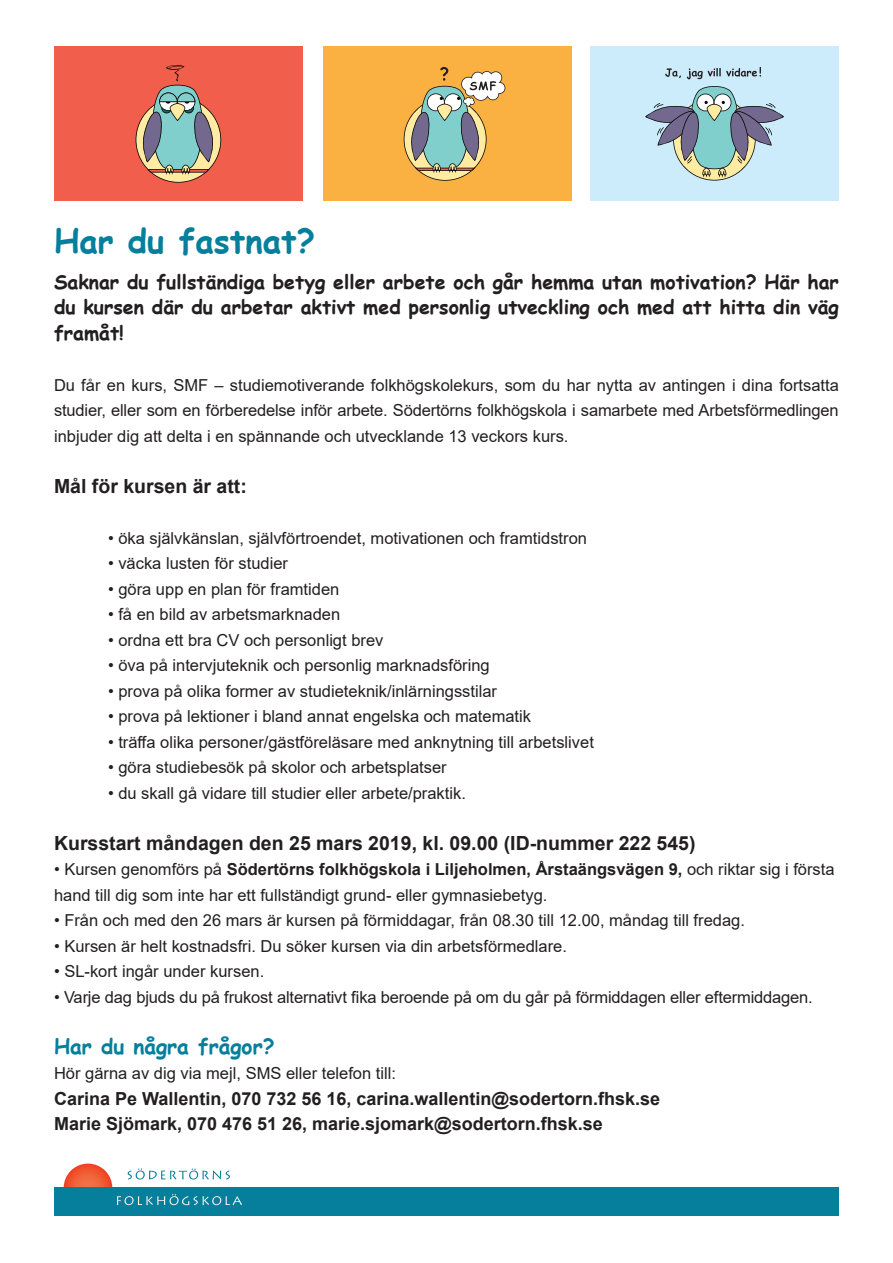
<style>
.page{position:relative;width:893px;height:1263px;background:#fff}
.page>*{position:absolute;margin:0;border:0;box-sizing:border-box;transform-origin:0 0}
.t1{font:700 33px "Comic Sans MS";color:#057f9c}
.t2{font:700 21px "Comic Sans MS";color:#057f9c}
.t3{font:700 19.5px/25.5px "Comic Sans MS";color:#231f20;text-align:justify}
.t4{font:700 19.5px "Arial";color:#231f20}
.t5{font:700 18px "Arial";color:#231f20}
.t6{font:16.5px/25.5px "Arial";color:#231f20;text-align:justify}
.s1{font-weight:700}
</style>
<div class="page">
<div style="left:324px;top:47px;width:248px;height:154px;background:#fbb042"></div>
<svg style="left:404px;top:67px;width:101px;height:114px"></svg>
<div style="left:54px;top:47px;width:249px;height:154px;background:#f15e4b"></div>
<svg style="left:136px;top:64px;width:85px;height:119px"></svg>
<div style="left:590px;top:47px;width:249px;height:154px;background:#ccecfb"></div>
<svg style="left:645px;top:86px;width:139px;height:95px"></svg>
<svg style="left:665px;top:68px;width:16px;height:10px"></svg>
<svg style="left:687px;top:67px;width:74px;height:12px"></svg>
<img style="left:64px;top:1163px;width:48px;height:24px">
<div style="left:54px;top:1187px;width:785px;height:28px;background:#057f9c"></div>
<svg style="left:128px;top:1168px;width:102px;height:11px"></svg>
<svg style="left:117px;top:1194px;width:125px;height:11px"></svg>
<p class="t1" style="left:54px;top:216px;width:263px">Har du fastnat?</p>
<p class="t3" style="left:54px;top:268px;width:786px">Saknar du fullständiga betyg eller arbete och går hemma utan motivation? Här har du kursen där du arbetar aktivt med personlig utveckling och med att hitta din väg framåt!</p>
<p class="t6" style="left:54px;top:372px;width:786px">Du får en kurs, SMF – studiemotiverande folkhögskolekurs, som du har nytta av antingen i dina fortsatta studier, eller som en förberedelse inför arbete. Södertörns folkhögskola i samarbete med Arbetsförmedlingen inbjuder dig att delta i en spännande och utvecklande 13 veckors kurs.</p>
<p class="t4" style="left:54px;top:472px;width:194px">Mål för kursen är att:</p>
<p class="t6" style="left:108px;top:525px;width:480px">• öka självkänslan, självförtroendet, motivationen och framtidstron</p>
<p class="t6" style="left:108px;top:550px;width:182px">• väcka lusten för studier</p>
<p class="t6" style="left:108px;top:576px;width:233px">• göra upp en plan för framtiden</p>
<p class="t6" style="left:108px;top:601px;width:234px">• få en bild av arbetsmarknaden</p>
<p class="t6" style="left:108px;top:627px;width:277px">• ordna ett bra CV och personligt brev</p>
<p class="t6" style="left:108px;top:652px;width:383px">• öva på intervjuteknik och personlig marknadsföring</p>
<p class="t6" style="left:108px;top:678px;width:391px">• prova på olika former av studieteknik/inlärningsstilar</p>
<p class="t6" style="left:108px;top:703px;width:425px">• prova på lektioner i bland annat engelska och matematik</p>
<p class="t6" style="left:108px;top:729px;width:487px">• träffa olika personer/gästföreläsare med anknytning till arbetslivet</p>
<p class="t6" style="left:108px;top:754px;width:340px">• göra studiebesök på skolor och arbetsplatser</p>
<p class="t6" style="left:108px;top:780px;width:359px">• du skall gå vidare till studier eller arbete/praktik.</p>
<p class="t4" style="left:54px;top:829px;width:643px">Kursstart måndagen den 25 mars 2019, kl. 09.00 (ID-nummer 222 545)</p>
<p class="t6" style="left:54px;top:856px;width:782px">• Kursen genomförs på <span class="s1">Södertörns folkhögskola i Liljeholmen, Årstaängsvägen 9,</span> och riktar sig i första hand till dig som inte har ett fullständigt grund- eller gymnasiebetyg.</p>
<p class="t6" style="left:54px;top:907px;width:692px">• Från och med den 26 mars är kursen på förmiddagar, från 08.30 till 12.00, måndag till fredag.</p>
<p class="t6" style="left:54px;top:933px;width:514px">• Kursen är helt kostnadsfri. Du söker kursen via din arbetsförmedlare.</p>
<p class="t6" style="left:54px;top:958px;width:212px">• SL-kort ingår under kursen.</p>
<p class="t6" style="left:54px;top:984px;width:760px">• Varje dag bjuds du på frukost alternativt fika beroende på om du går på förmiddagen eller eftermiddagen.</p>
<p class="t2" style="left:54px;top:1030px;width:222px">Har du några frågor?</p>
<p class="t6" style="left:54px;top:1060px;width:344px">Hör gärna av dig via mejl, SMS eller telefon till:</p>
<p class="t5" style="left:54px;top:1085px;width:608px">Carina Pe Wallentin, 070 732 56 16, carina.wallentin@sodertorn.fhsk.se</p>
<p class="t5" style="left:54px;top:1111px;width:550px">Marie Sjömark, 070 476 51 26, marie.sjomark@sodertorn.fhsk.se</p>
</div>
